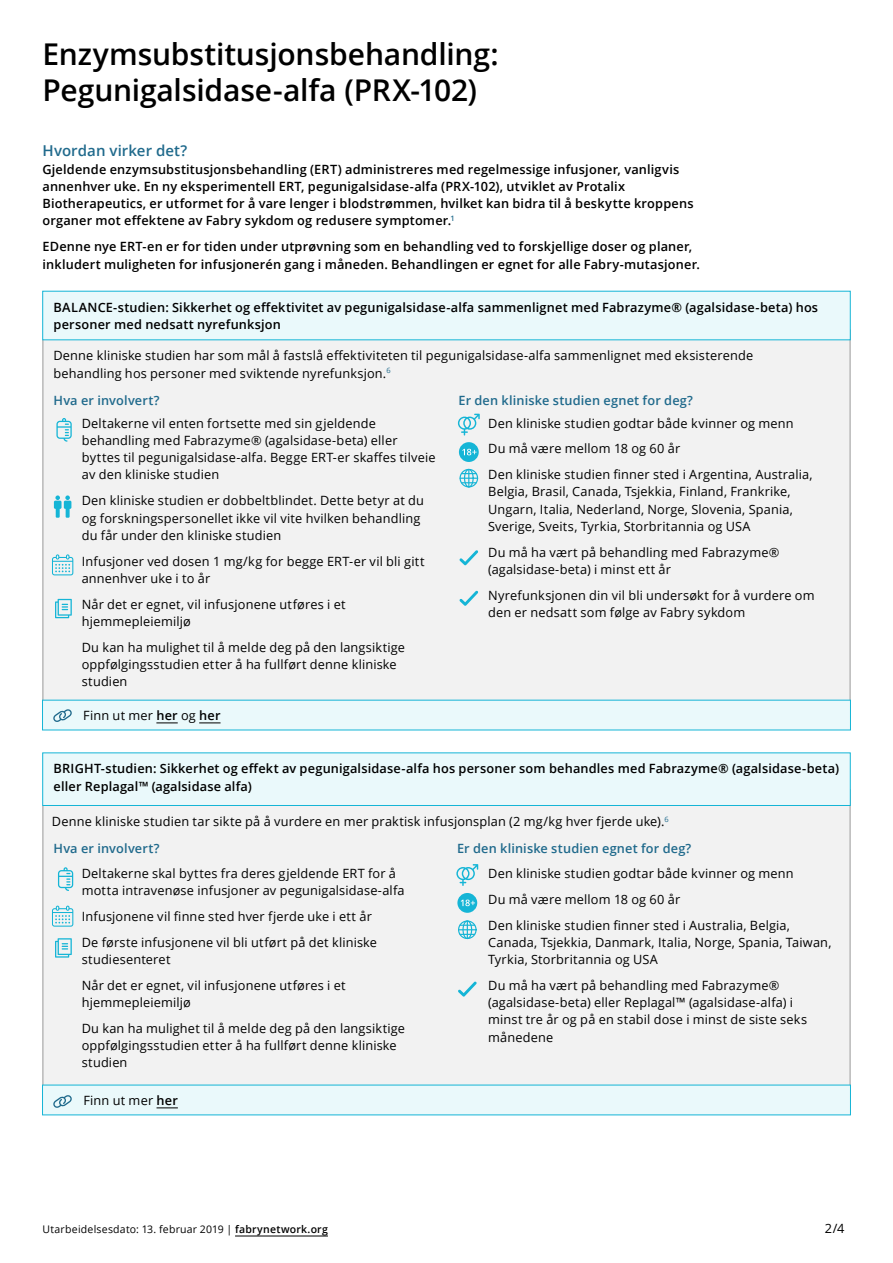
<style>
.page{position:relative;width:893px;height:1263px;background:#fff}
.page>*{position:absolute;margin:0;border:0;box-sizing:border-box;transform-origin:0 0}
.t1{font:600 30px/36px "Open Sans";letter-spacing:-.005em;color:#000}
.t2{font:600 15px "Open Sans";letter-spacing:.005em;color:#206a8c}
.t3{font:12.75px/17.2px "Open Sans";letter-spacing:.015em;color:#000}
.t4{font:600 12.75px/17.2px "Open Sans";letter-spacing:.015em;color:#000}
.t5{font:600 12.75px "Open Sans";letter-spacing:.015em;color:#206a8c}
.t6{font:10.5px "Open Sans";letter-spacing:.02em;color:#000}
.s1{font-weight:600}
</style>
<div class="page">
<hr style="left:235px;top:1236px;width:93px;height:1px;background:#000">
<div style="left:43px;top:330px;width:807px;height:383px;background:#f2f2f2;border:1px solid #999"></div>
<div style="left:42px;top:700px;width:809px;height:30px;background:#eaf9fb"></div>
<svg style="left:55px;top:599px;width:17px;height:19px"></svg>
<div style="left:43px;top:291px;width:807px;height:49px;background:#eaf9fb"></div>
<svg style="left:459px;top:469px;width:19px;height:18px"></svg>
<svg style="left:458px;top:414px;width:22px;height:21px"></svg>
<svg style="left:54px;top:495px;width:17px;height:23px"></svg>
<svg style="left:52px;top:554px;width:21px;height:21px"></svg>
<svg style="left:53px;top:709px;width:19px;height:13px"></svg>
<svg style="left:56px;top:418px;width:16px;height:24px"></svg>
<div style="left:459px;top:442px;width:20px;height:20px;background:#15b5d6;border-radius:50%"></div>
<svg style="left:462px;top:449px;width:15px;height:6px"></svg>
<svg style="left:459px;top:550px;width:19px;height:15px"></svg>
<svg style="left:459px;top:591px;width:19px;height:15px"></svg>
<svg style="left:156px;top:722px;width:22px;height:1px"></svg>
<svg style="left:199px;top:722px;width:22px;height:1px"></svg>
<div style="left:43px;top:789px;width:807px;height:319px;background:#f2f2f2;border:1px solid #999"></div>
<div style="left:42px;top:1085px;width:809px;height:30px;background:#eaf9fb"></div>
<div style="left:43px;top:753px;width:807px;height:52px;background:#eaf9fb"></div>
<div style="left:43px;top:753px;width:807px;height:53px;border:1px solid #15b5d6"></div>
<svg style="left:458px;top:920px;width:19px;height:19px"></svg>
<svg style="left:456px;top:864px;width:22px;height:22px"></svg>
<svg style="left:52px;top:906px;width:21px;height:21px"></svg>
<svg style="left:53px;top:1095px;width:19px;height:13px"></svg>
<svg style="left:55px;top:938px;width:17px;height:19px"></svg>
<svg style="left:58px;top:867px;width:15px;height:24px"></svg>
<svg style="left:157px;top:1107px;width:21px;height:1px"></svg>
<svg style="left:458px;top:981px;width:19px;height:15px"></svg>
<div style="left:457px;top:893px;width:20px;height:20px;background:#15b5d6;border-radius:50%"></div>
<svg style="left:461px;top:899px;width:14px;height:7px"></svg>
<h1 class="t1" style="left:43px;top:36px;width:458px">Enzymsubstitusjonsbehandling:<br>Pegunigalsidase-alfa (PRX-102)</h1>
<p class="t2" style="left:43px;top:141px;width:146px">Hvordan virker det?</p>
<p class="t4" style="left:43px;top:160px;width:653px">Gjeldende enzymsubstitusjonsbehandling (ERT) administreres med regelmessige infusjoner, vanligvis annenhver uke. En ny eksperimentell ERT, pegunigalsidase-alfa (PRX-102), utviklet av Protalix Biotherapeutics, er utformet for å vare lenger i blodstrømmen, hvilket kan bidra til å beskytte kroppens organer mot effektene av Fabry sykdom og redusere symptomer.<sup>1</sup></p>
<p class="t4" style="left:43px;top:238px;width:659px">EDenne nye ERT-en er for tiden under utprøvning som en behandling ved to forskjellige doser og planer, inkludert muligheten for infusjonerén gang i måneden. Behandlingen er egnet for alle Fabry-mutasjoner.</p>
<p class="t4" style="left:54px;top:298px;width:766px">BALANCE-studien: Sikkerhet og effektivitet av pegunigalsidase-alfa sammenlignet med Fabrazyme® (agalsidase-beta) hos personer med nedsatt nyrefunksjon</p>
<p class="t3" style="left:53px;top:347px;width:701px">Denne kliniske studien har som mål å fastslå effektiviteten til pegunigalsidase-alfa sammenlignet med eksisterende behandling hos personer med sviktende nyrefunksjon.<sup>6</sup></p>
<p class="t5" style="left:53px;top:391px;width:108px">Hva er involvert?</p>
<p class="t3" style="left:82px;top:414px;width:355px">Deltakerne vil enten fortsette med sin gjeldende behandling med Fabrazyme® (agalsidase-beta) eller byttes til pegunigalsidase-alfa. Begge ERT-er skaffes tilveie av den kliniske studien</p>
<p class="t3" style="left:82px;top:492px;width:344px">Den kliniske studien er dobbeltblindet. Dette betyr at du og forskningspersonellet ikke vil vite hvilken behandling du får under den kliniske studien</p>
<p class="t3" style="left:82px;top:552px;width:344px">Infusjoner ved dosen 1 mg/kg for begge ERT-er vil bli gitt annenhver uke i to år</p>
<p class="t3" style="left:82px;top:595px;width:265px">Når det er egnet, vil infusjonene utføres i et hjemmepleiemiljø</p>
<p class="t3" style="left:82px;top:638px;width:325px">Du kan ha mulighet til å melde deg på den langsiktige oppfølgingsstudien etter å ha fullført denne kliniske studien</p>
<p class="t3" style="left:83px;top:706px;width:139px">Finn ut mer <span class="s1">her</span> og <span class="s1">her</span></p>
<p class="t5" style="left:458px;top:391px;width:236px">Er den kliniske studien egnet for deg?</p>
<p class="t3" style="left:488px;top:410px;width:326px;line-height:25.8px">Den kliniske studien godtar både kvinner og menn<br>Du må være mellom 18 og 60 år<br>Den kliniske studien finner sted i Argentina, Australia,</p>
<p class="t3" style="left:488px;top:483px;width:306px">Belgia, Brasil, Canada, Tsjekkia, Finland, Frankrike,<br>Ungarn, Italia, Nederland, Norge, Slovenia, Spania,<br>Sverige, Sveits, Tyrkia, Storbritannia og USA</p>
<p class="t3" style="left:488px;top:543px;width:293px">Du må ha vært på behandling med Fabrazyme® (agalsidase-beta) i minst ett år</p>
<p class="t3" style="left:488px;top:586px;width:328px">Nyrefunksjonen din vil bli undersøkt for å vurdere om den er nedsatt som følge av Fabry sykdom</p>
<p class="t4" style="left:54px;top:760px;width:787px">BRIGHT-studien: Sikkerhet og effekt av pegunigalsidase-alfa hos personer som behandles med Fabrazyme® (agalsidase-beta) eller Replagal™ (agalsidase alfa)</p>
<p class="t3" style="left:52px;top:812px;width:618px">Denne kliniske studien tar sikte på å vurdere en mer praktisk infusjonsplan (2 mg/kg hver fjerde uke).<sup>6</sup></p>
<p class="t5" style="left:53px;top:840px;width:108px">Hva er involvert?</p>
<p class="t3" style="left:82px;top:864px;width:324px">Deltakerne skal byttes fra deres gjeldende ERT for å motta intravenøse infusjoner av pegunigalsidase-alfa</p>
<p class="t3" style="left:82px;top:903px;width:297px;line-height:25.8px">Infusjonene vil finne sted hver fjerde uke i ett år<br>De første infusjonene vil bli utført på det kliniske</p>
<p class="t3" style="left:82px;top:946px;width:265px;line-height:25.8px">studiesenteret<br>Når det er egnet, vil infusjonene utføres i et</p>
<p class="t3" style="left:82px;top:989px;width:325px;line-height:25.8px">hjemmepleiemiljø<br>Du kan ha mulighet til å melde deg på den langsiktige</p>
<p class="t3" style="left:82px;top:1036px;width:316px">oppfølgingsstudien etter å ha fullført denne kliniske studien</p>
<p class="t3" style="left:83px;top:1091px;width:96px">Finn ut mer <span class="s1">her</span></p>
<p class="t5" style="left:457px;top:840px;width:236px">Er den kliniske studien egnet for deg?</p>
<p class="t3" style="left:488px;top:860px;width:307px;line-height:25.8px">Den kliniske studien godtar både kvinner og menn<br>Du må være mellom 18 og 60 år<br>Den kliniske studien finner sted i Australia, Belgia,</p>
<p class="t3" style="left:488px;top:933px;width:345px">Canada, Tsjekkia, Danmark, Italia, Norge, Spania, Taiwan,<br>Tyrkia, Storbritannia og USA</p>
<p class="t3" style="left:488px;top:976px;width:320px">Du må ha vært på behandling med Fabrazyme® (agalsidase-beta) eller Replagal™ (agalsidase-alfa) i minst tre år og på en stabil dose i minst de siste seks månedene</p>
<p class="t6" style="left:43px;top:1222px;width:287px">Utarbeidelsesdato: 13. februar 2019 | <span class="s1">fabrynetwork.org</span></p>
<p class="t3" style="left:825px;top:1219px;width:21px">2/4</p>
</div>
